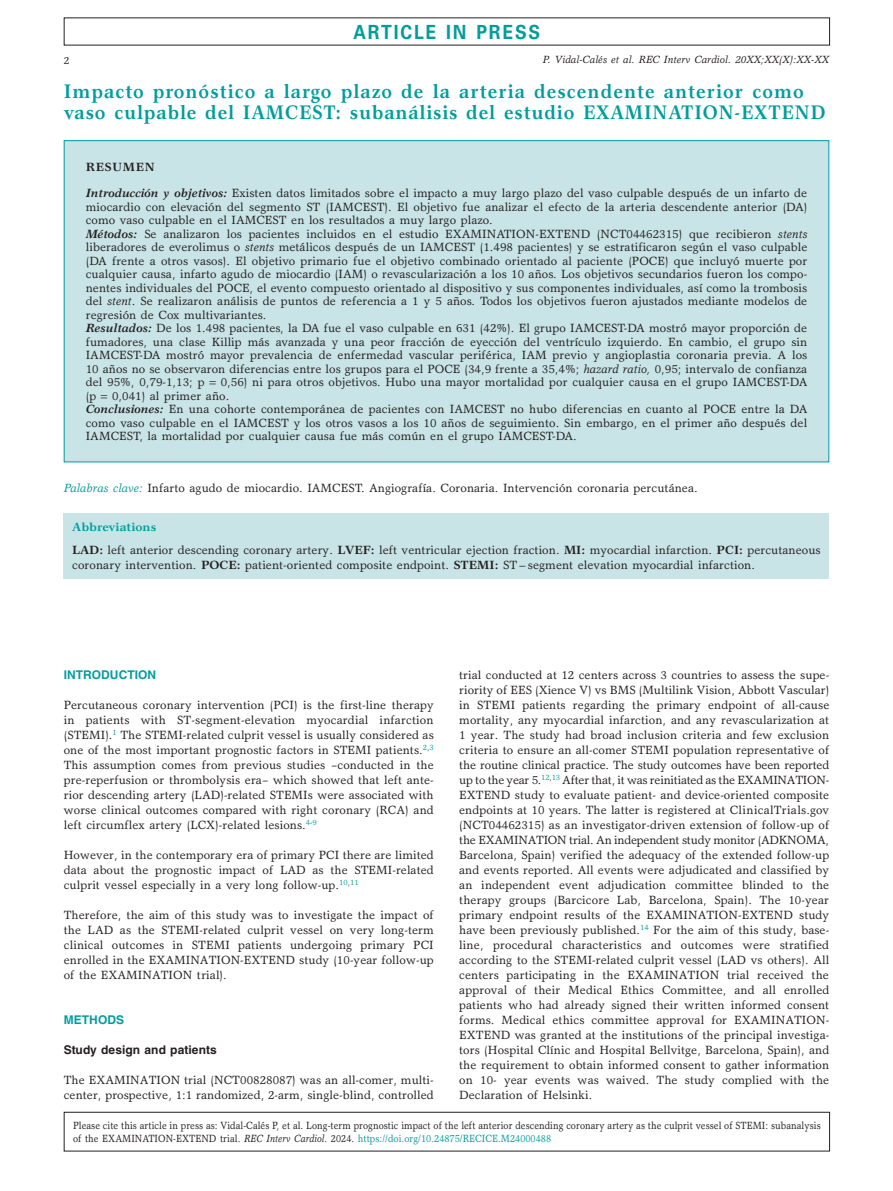
<style>
.page{position:relative;width:893px;height:1191px;background:#fff}
.page>*{position:absolute;margin:0;border:0;box-sizing:border-box;transform-origin:0 0}
.t1{font:700 19.8px/21px "Garth Graphic Std";letter-spacing:.045em;color:#009d9d;scale:.91 1}
.t2{font:700 19.5px "Univers LT Std";letter-spacing:.105em;color:#009d9d;scale:.9 1}
.t3{font:12px/15px "Garth Graphic Std";letter-spacing:.005em;color:#231f20}
.t4{font:700 12px "Helvetica LT Std";letter-spacing:.005em;color:#231f20}
.t5{font:700 12px "Helvetica LT Std";letter-spacing:.005em;color:#009d9d}
.t6{font:10.5px/13.5px "Garth Graphic Std";letter-spacing:.005em;color:#231f20;scale:.9 1}
.t7{font:italic 10.5px "Garth Graphic Std";letter-spacing:.005em;color:#231f20}
.t8{font:10.5px "Garth Graphic Std";letter-spacing:.005em;color:#231f20}
.s1{font-weight:700}
.s2{font-weight:700;font-style:italic}
.s3{font-style:italic}
.s4{font-style:italic;color:#009d9d}
.s5{font-weight:700;color:#009d9d}
.s6{color:#009d9d}
</style>
<div class="page">
<div style="left:64px;top:513px;width:765px;height:66px;background:#c9e4e6"></div>
<div style="left:64px;top:141px;width:765px;height:321px;background:#c9e4e6"></div>
<div style="left:64px;top:1111px;width:766px;height:40px;border:1px solid #231f20"></div>
<h2 class="t2" style="left:353px;top:20px;width:209px">ARTICLE IN PRESS</h2>
<p class="t8" style="left:64px;top:54px;width:7px">2</p>
<p class="t7" style="left:543px;top:53px;width:288px">P. Vidal-Calés et al. REC Interv Cardiol. 20XX;XX(X):XX-XX</p>
<h1 class="t1" style="left:64px;top:81px;width:838px">Impacto pronóstico a largo plazo de la arteria descendente anterior como vaso culpable del IAMCEST: subanálisis del estudio EXAMINATION-EXTEND</h1>
<p class="t3" style="left:86px;top:154px;width:723px;line-height:26.2px"><span class="s1">RESUMEN<br></span><span class="s2">Introducción y objetivos:</span> Existen datos limitados sobre el impacto a muy largo plazo del vaso culpable después de un infarto de</p>
<p class="t3" style="left:86px;top:200px;width:723px;line-height:13.5px">miocardio con elevación del segmento ST (IAMCEST). El objetivo fue analizar el efecto de la arteria descendente anterior (DA) como vaso culpable en el IAMCEST en los resultados a muy largo plazo.<br><span class="s2">Métodos:</span> Se analizaron los pacientes incluidos en el estudio EXAMINATION-EXTEND (NCT04462315) que recibieron <span class="s3">stents </span>liberadores de everolimus o <span class="s3">stents</span> metálicos después de un IAMCEST (1.498 pacientes) y se estratificaron según el vaso culpable (DA frente a otros vasos). El objetivo primario fue el objetivo combinado orientado al paciente (POCE) que incluyó muerte por cualquier causa, infarto agudo de miocardio (IAM) o revascularización a los 10 años. Los objetivos secundarios fueron los compo&shy;nentes individuales del POCE, el evento compuesto orientado al dispositivo y sus componentes individuales, así como la trombosis del <span class="s3">stent</span>. Se realizaron análisis de puntos de referencia a 1 y 5 años. Todos los objetivos fueron ajustados mediante modelos de regresión de Cox multivariantes.<br><span class="s2">Resultados:</span> De los 1.498 pacientes, la DA fue el vaso culpable en 631 (42%). El grupo IAMCEST-DA mostró mayor proporción de fumadores, una clase Killip más avanzada y una peor fracción de eyección del ventrículo izquierdo. En cambio, el grupo sin IAMCEST-DA mostró mayor prevalencia de enfermedad vascular periférica, IAM previo y angioplastia coronaria previa. A los 10 años no se observaron diferencias entre los grupos para el POCE (34,9 frente a 35,4%; <span class="s3">hazard ratio,</span> 0,95; intervalo de confianza del 95%, 0,79-1,13; p</p>
<p class="t3" style="left:221px;top:374px;width:588px">0,56) ni para otros objetivos. Hubo una mayor mortalidad por cualquier causa en el grupo IAMCEST-DA</p>
<p class="t3" style="left:86px;top:389px;width:723px;line-height:13.5px;text-indent:26px">0,041) al primer año.<br><span class="s2">Conclusiones:</span> En una cohorte contemporánea de pacientes con IAMCEST no hubo diferencias en cuanto al POCE entre la DA como vaso culpable en el IAMCEST y los otros vasos a los 10 años de seguimiento. Sin embargo, en el primer año después del IAMCEST, la mortalidad por cualquier causa fue más común en el grupo IAMCEST-DA.</p>
<p class="t3" style="left:86px;top:388px;width:12px">(p</p>
<p class="t3" style="left:64px;top:480px;width:635px"><span class="s4">Palabras clave:</span> Infarto agudo de miocardio. IAMCEST. Angiografía. Coronaria. Intervención coronaria percutánea.</p>
<p class="t3" style="left:72px;top:514px;width:750px;line-height:23.5px"><span class="s5">Abbreviations<br></span><span class="s1">LAD:</span> left anterior descending coronary artery. <span class="s1">LVEF:</span> left ventricular ejection fraction. <span class="s1">MI:</span> myocardial infarction. <span class="s1">PCI:</span> percutaneous</p>
<p class="t3" style="left:72px;top:557px;width:684px">coronary intervention. <span class="s1">POCE:</span> patient-oriented composite endpoint. <span class="s1">STEMI:</span> ST−segment elevation myocardial infarction.</p>
<p class="t5" style="left:64px;top:667px;width:94px">INTRODUCTION</p>
<p class="t3" style="left:64px;top:697px;width:372px;text-align:justify">Percutaneous coronary intervention (PCI) is the first-line therapy in patients with ST-segment-elevation myocardial infarction (STEMI).<sup>1</sup> The STEMI-related culprit vessel is usually considered as one of the most important prognostic factors in STEMI patients.<sup>2</sup><sup>,</sup><sup>3<br></sup>This assumption comes from previous studies –conducted in the pre-reperfusion or thrombolysis era– which showed that left ante&shy;rior descending artery (LAD)-related STEMIs were associated with worse clinical outcomes compared with right coronary (RCA) and left circumflex artery (LCX)-related lesions.<sup>4</sup><sup>-</sup><sup>9</sup></p>
<p class="t3" style="left:64px;top:847px;width:371px;text-align:justify">However, in the contemporary era of primary PCI there are limited data about the prognostic impact of LAD as the STEMI-related culprit vessel especially in a very long follow-up.<sup>10</sup><sup>,</sup><sup>11</sup></p>
<p class="t3" style="left:64px;top:907px;width:372px;text-align:justify">Therefore, the aim of this study was to investigate the impact of the LAD as the STEMI-related culprit vessel on very long-term clinical outcomes in STEMI patients undergoing primary PCI enrolled in the EXAMINATION-EXTEND study (10-year follow-up of the EXAMINATION trial).</p>
<p class="t5" style="left:64px;top:1012px;width:62px">METHODS</p>
<p class="t4" style="left:64px;top:1042px;width:155px">Study design and patients</p>
<p class="t3" style="left:64px;top:1072px;width:372px">The EXAMINATION trial (NCT00828087) was an all-comer, multi&shy;center, prospective, 1:1 randomized, 2-arm, single-blind, controlled</p>
<p class="t3" style="left:459px;top:667px;width:372px;text-align:justify">trial conducted at 12 centers across 3 countries to assess the supe&shy;riority of EES (Xience V) vs BMS (Multilink Vision, Abbott Vascular) in STEMI patients regarding the primary endpoint of all-cause mortality, any myocardial infarction, and any revascularization at 1 year. The study had broad inclusion criteria and few exclusion criteria to ensure an all-comer STEMI population representative of the routine clinical practice. The study outcomes have been reported up to the year 5.<sup>12</sup><sup>,</sup><sup>13</sup> After that, it was reinitiated as the EXAMINATION-EXTEND study to evaluate patient- and device-oriented composite endpoints at 10 years. The latter is registered at ClinicalTrials.gov (NCT04462315) as an investigator-driven extension of follow-up of the EXAMINATION trial. An independent study monitor (ADKNOMA, Barcelona, Spain) verified the adequacy of the extended follow-up and events reported. All events were adjudicated and classified by an independent event adjudication committee blinded to the therapy groups (Barcicore Lab, Barcelona, Spain). The 10-year primary endpoint results of the EXAMINATION-EXTEND study have been previously published.<sup>14</sup> For the aim of this study, base&shy;line, procedural characteristics and outcomes were stratified according to the STEMI-related culprit vessel (LAD vs others). All centers participating in the EXAMINATION trial received the approval of their Medical Ethics Committee, and all enrolled patients who had already signed their written informed consent forms. Medical ethics committee approval for EXAMINATION-EXTEND was granted at the institutions of the principal investiga&shy;tors (Hospital Clínic and Hospital Bellvitge, Barcelona, Spain), and the requirement to obtain informed consent to gather information on 10- year events was waived. The study complied with the Declaration of Helsinki.</p>
<p class="t6" style="left:73px;top:1118px;width:832px">Please cite this article in press as: Vidal-Calés P, et al. Long-term prognostic impact of the left anterior descending coronary artery as the culprit vessel of STEMI: subanalysis of the EXAMINATION-EXTEND trial. <span class="s3">REC Interv Cardiol</span>. 2024. <span class="s6">https://doi.org/10.24875/RECICE.M24000488</span></p>
</div>
